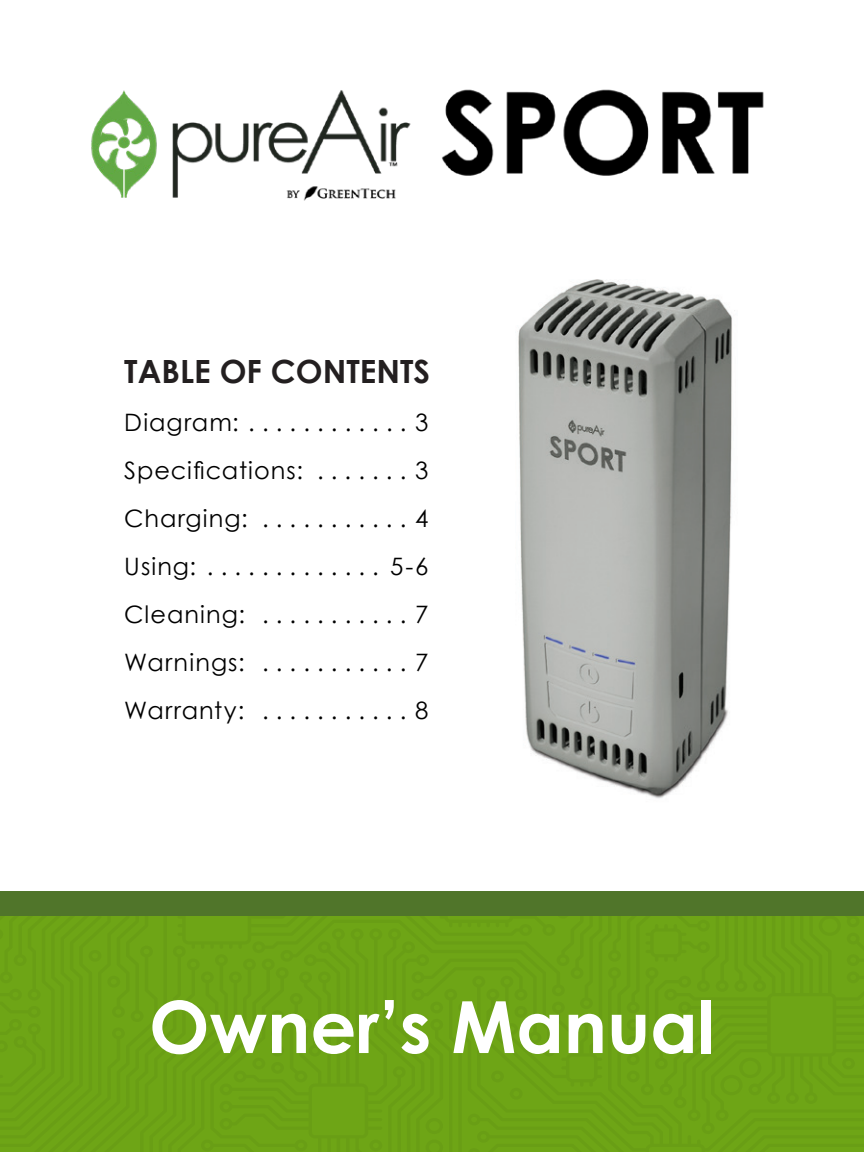
<style>
.page{position:relative;width:864px;height:1152px;background:#fff}
.page>*{position:absolute;margin:0;border:0;box-sizing:border-box;transform-origin:0 0}
.t1{font:700 72px "Century Gothic";color:#fff}
.Paragraph_Style_1{font:700 32px "Century Gothic";color:#231f20}
.Paragraph_Style_1-2{font:24px "Century Gothic";letter-spacing:.045em;color:#000}
</style>
<div class="page">
<img style="left:518px;top:279px;width:217px;height:520px">
<div style="left:0;top:915px;width:864px;height:237px;background:#6ea516"></div>
<div style="left:0;top:891px;width:864px;height:24px;background:#50752a"></div>
<img style="left:91px;top:89px;width:673px;height:112px">
<p class="Paragraph_Style_1" style="left:124px;top:351px;width:307px">TABLE OF CONTENTS</p>
<p class="Paragraph_Style_1-2" style="left:124px;top:406px;width:305px">Diagram: . . . . . . . . . . . 3</p>
<p class="Paragraph_Style_1-2" style="left:124px;top:454px;width:305px">Specifications: . . . . . . . 3</p>
<p class="Paragraph_Style_1-2" style="left:124px;top:502px;width:305px">Charging: . . . . . . . . . . . 4</p>
<p class="Paragraph_Style_1-2" style="left:124px;top:550px;width:305px">Using: . . . . . . . . . . . . . 5-6</p>
<p class="Paragraph_Style_1-2" style="left:124px;top:598px;width:305px">Cleaning: . . . . . . . . . . . 7</p>
<p class="Paragraph_Style_1-2" style="left:124px;top:646px;width:305px">Warnings: . . . . . . . . . . . 7</p>
<p class="Paragraph_Style_1-2" style="left:124px;top:694px;width:305px">Warranty: . . . . . . . . . . . 8</p>
<p class="t1" style="left:149px;top:982px;width:567px">Owner’s Manual</p>
</div>
